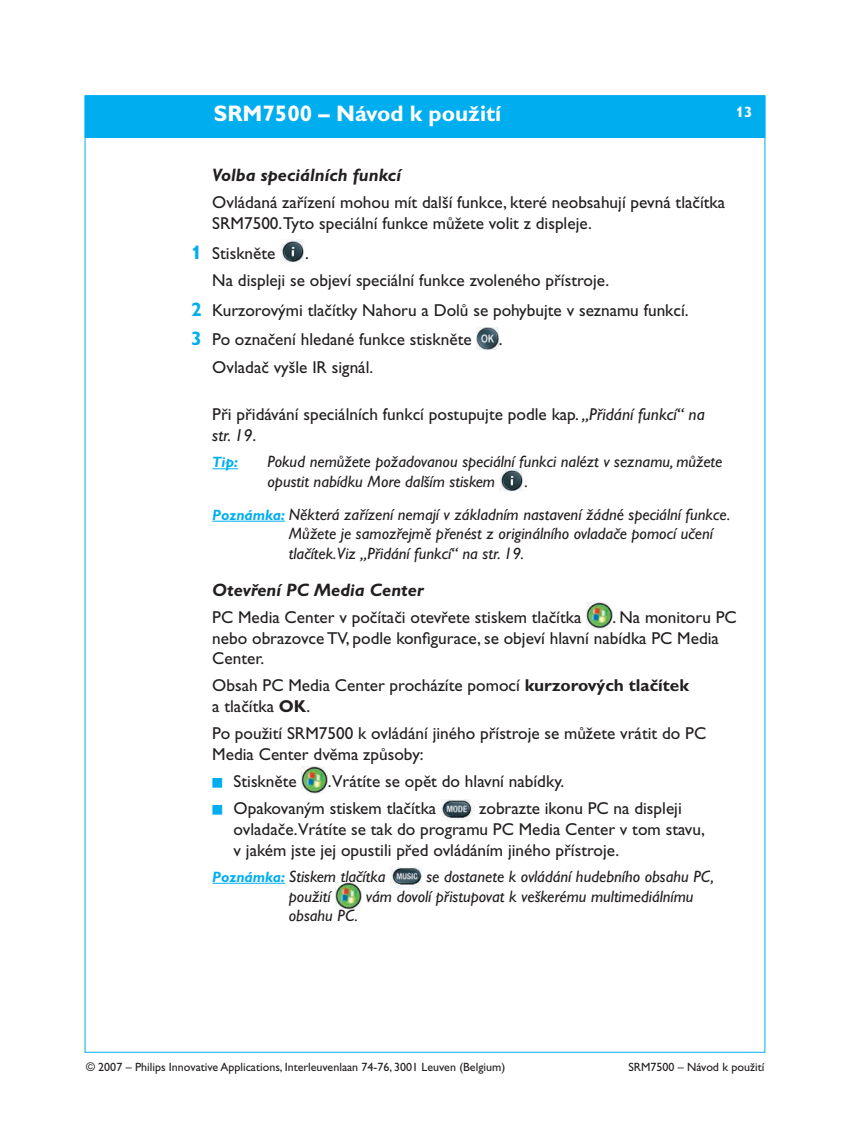
<style>
.page{position:relative;width:850px;height:1148px;background:#fff}
.page>*{position:absolute;margin:0;border:0;box-sizing:border-box;transform-origin:0 0}
.t1{font:700 22.5px "Gill Sans CE";color:#fff}
.t2{font:italic 700 18px "Gill Sans CE";color:#231f20}
.t3{font:17.25px/20.7px "Gill Sans CE";color:#231f20}
.t4{font:italic 16.5px/19.8px "Gill Sans CE";color:#231f20}
.t5{font:italic 700 15px "Gill Sans CE";color:#00aeef}
.t6{font:700 15px "Gill Alt One";color:#fff}
.t7{font:12px "Gill Sans CE";color:#231f20}
.s1{font-family:"Gill Alt One";font-weight:700;font-size:19.5px;color:#00aeef}
.s2{font-style:italic}
.s3{font-weight:700;font-size:15px;color:#00aeef}
.s4{font-weight:700}
</style>
<div class="page">
<div style="left:85px;top:96px;width:679px;height:41px;background:#00aeef"></div>
<div style="left:85px;top:95px;width:680px;height:43px;border:2px solid #00aeef"></div>
<svg style="left:212px;top:468px;width:26px;height:1px"></svg>
<hr style="left:212px;top:520px;width:73px;height:1px;background:#00aeef">
<hr style="left:212px;top:882px;width:73px;height:1px;background:#00aeef">
<img style="left:280px;top:240px;width:24px;height:23px">
<img style="left:476px;top:328px;width:23px;height:22px">
<img style="left:500px;top:468px;width:23px;height:24px">
<img style="left:586px;top:602px;width:26px;height:26px">
<img style="left:301px;top:766px;width:27px;height:27px">
<img style="left:441px;top:799px;width:33px;height:21px">
<img style="left:390px;top:867px;width:32px;height:20px">
<img style="left:335px;top:882px;width:26px;height:26px">
<h1 class="t1" style="left:214px;top:101px;width:289px">SRM7500 – Návod k použití</h1>
<p class="t6" style="left:736px;top:103px;width:16px">13</p>
<p class="t2" style="left:212px;top:165px;width:190px">Volba speciálních funkcí</p>
<p class="t3" style="left:212px;top:192px;width:514px">Ovládaná zařízení mohou mít další funkce, které neobsahují pevná tlačítka<br>SRM7500. Tyto speciální funkce můžete volit z displeje.</p>
<p class="t3" style="left:191px;top:243px;width:86px"><span class="s1">1</span> Stiskněte</p>
<p class="t3" style="left:212px;top:239px;width:397px;line-height:27.2px;text-indent:93px">.<br>Na displeji se objeví speciální funkce zvoleného přístroje.</p>
<p class="t3" style="left:191px;top:295px;width:497px;line-height:29.8px"><span class="s1">2</span> Kurzorovými tlačítky Nahoru a Dolů se pohybujte v seznamu funkcí.<br><span class="s1">3</span> Po označení hledané funkce stiskněte</p>
<p class="t3" style="left:499px;top:329px;width:4px">.</p>
<p class="t3" style="left:212px;top:356px;width:161px">Ovladač vyšle IR signál.</p>
<p class="t3" style="left:212px;top:404px;width:494px">Při přidávání speciálních funkcí postupujte podle kap. <span class="s2">„Přidání funkcí“ na str. 19</span>.</p>
<p class="t5" style="left:212px;top:453px;width:27px">Tip:</p>
<p class="t4" style="left:267px;top:452px;width:456px">Pokud nemůžete požadovanou speciální funkci nalézt v seznamu, můžete opustit nabídku More dalším stiskem</p>
<p class="t4" style="left:212px;top:465px;width:519px;line-height:32.5px;text-indent:312px">.<br><span class="s3">Poznámka:</span> Některá zařízení nemají v základním nastavení žádné speciální funkce.</p>
<p class="t4" style="left:289px;top:524px;width:425px">Můžete je samozřejmě přenést z originálního ovladače pomocí učení tlačítek.Viz „Přidání funkcí“ na str. 19.</p>
<p class="t2" style="left:212px;top:579px;width:213px">Otevření PC Media Center</p>
<p class="t3" style="left:212px;top:606px;width:370px">PC Media Center v počítači otevřete stiskem tlačítka</p>
<p class="t3" style="left:212px;top:606px;width:526px;text-indent:400px">. Na monitoru PC nebo obrazovce TV, podle konfigurace, se objeví hlavní nabídka PC Media<br>Center.</p>
<p class="t3" style="left:212px;top:675px;width:478px">Obsah PC Media Center procházíte pomocí <span class="s4">kurzorových tlačítek </span>a tlačítka <span class="s4">OK</span>.</p>
<p class="t3" style="left:212px;top:723px;width:495px">Po použití SRM7500 k ovládání jiného přístroje se můžete vrátit do PC<br>Media Center dvěma způsoby:</p>
<p class="t3" style="left:233px;top:770px;width:65px">Stiskněte</p>
<p class="t3" style="left:233px;top:767px;width:330px;line-height:27.2px;text-indent:94px">. Vrátíte se opět do hlavní nabídky.<br>Opakovaným stiskem tlačítka</p>
<p class="t3" style="left:233px;top:798px;width:473px;text-indent:246px">zobrazte ikonu PC na displeji ovladače. Vrátíte se tak do programu PC Media Center v tom stavu, v jakém jste jej opustili před ovládáním jiného přístroje.</p>
<p class="t4" style="left:212px;top:866px;width:175px"><span class="s3">Poznámka:</span> Stiskem tlačítka</p>
<p class="t4" style="left:426px;top:866px;width:289px">se dostanete k ovládání hudebního obsahu PC,</p>
<p class="t4" style="left:289px;top:886px;width:43px">použití</p>
<p class="t4" style="left:366px;top:886px;width:329px">vám dovolí přistupovat k veškerému multimediálnímu</p>
<p class="t4" style="left:289px;top:905px;width:71px">obsahu PC.</p>
<p class="t7" style="left:86px;top:1059px;width:420px">© 2007 – Philips Innovative Applications, Interleuvenlaan 74-76, 3001 Leuven (Belgium)</p>
<p class="t7" style="left:628px;top:1059px;width:137px">SRM7500 – Návod k použití</p>
</div>
